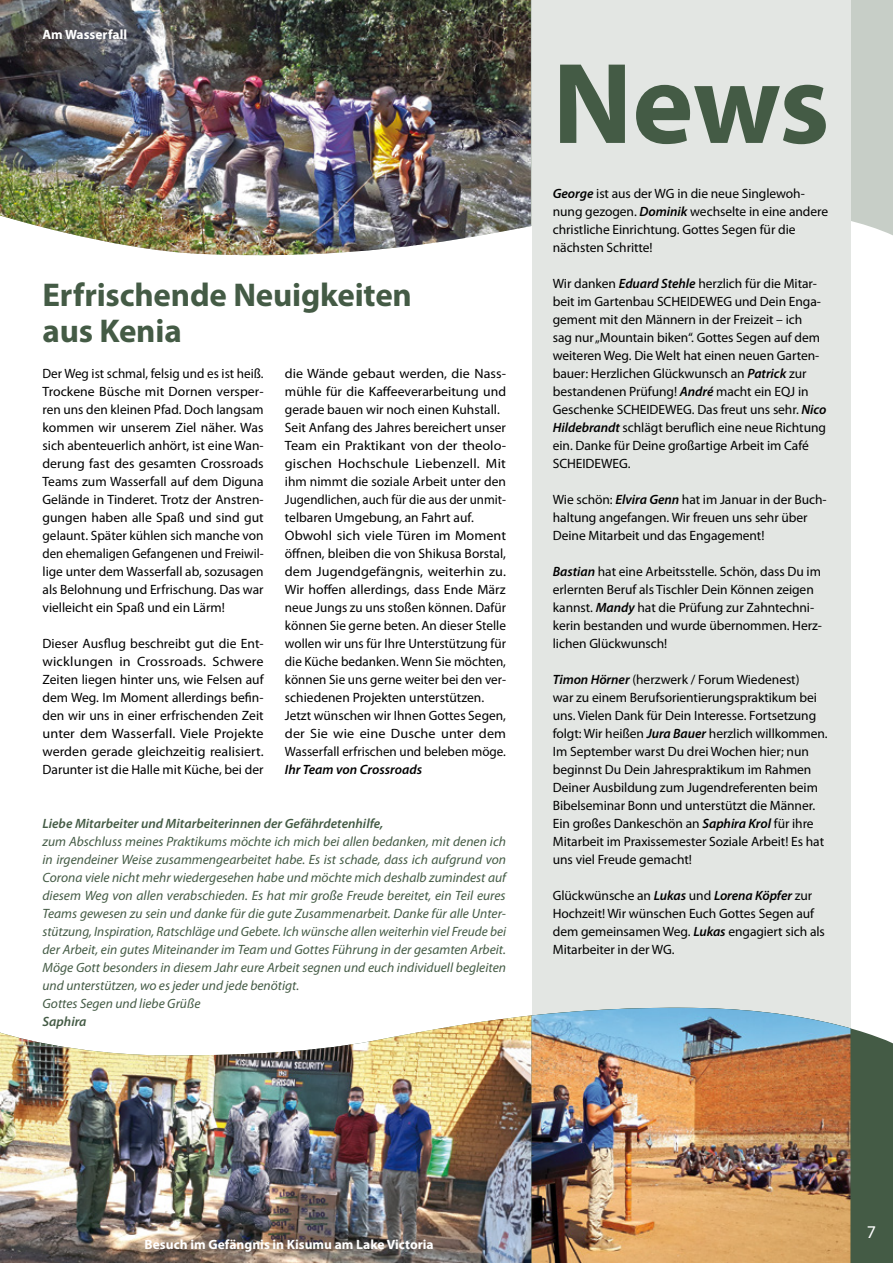
<style>
.page{position:relative;width:893px;height:1263px;background:#fff}
.page>*{position:absolute;margin:0;border:0;box-sizing:border-box;transform-origin:0 0}
.t1{font:700 116.1px "Myriad Pro";color:#445b45}
.t2{font:700 33px/36px "Myriad Pro";letter-spacing:-.005em;color:#445b45}
.t3{font:18px "Myriad Pro";color:#fff}
.t4{font:13.5px/18px "Myriad Pro";letter-spacing:-.005em;color:#000}
.t5{font:13.5px/18px "Myriad Pro";letter-spacing:-.005em;color:#000;scale:1.04 1}
.t6{font:italic 13.5px/18px "Myriad Pro";color:#445b45}
.t7{font:italic 600 13.5px "Myriad Pro";color:#445b45}
.t8{font:700 13.5px "Myriad Pro";color:#fff}
.t9{font:italic 600 13.5px "Myriad Pro";color:#000}
.s1{font-weight:600;font-style:italic}
</style>
<div class="page">
<svg style="left:850px;top:0;width:43px;height:260px;background:#ced4ce"></svg>
<img style="left:1px;top:0;width:530px;height:256px">
<div style="left:531px;top:0;width:319px;height:1152px;background:#e3e6e3"></div>
<svg style="left:531px;top:1006px;width:362px;height:257px;fill:#445b45"></svg>
<img style="left:0;top:1015px;width:531px;height:248px">
<svg style="left:0;top:0;width:1px;height:216px"></svg>
<img style="left:531px;top:1008px;width:319px;height:255px">
<p class="t8" style="left:43px;top:26px;width:86px">Am Wasserfall</p>
<h2 class="t2" style="left:43px;top:276px;width:371px">Erfrischende Neuigkeiten aus Kenia</h2>
<p class="t4" style="left:43px;top:364px;width:223px;text-align:justify">Der Weg ist schmal, felsig und es ist heiß.<br>Trockene Büsche mit Dornen versper&shy;ren uns den kleinen Pfad. Doch langsam kommen wir unserem Ziel näher. Was sich abenteuerlich anhört, ist eine Wan&shy;derung fast des gesamten Crossroads Teams zum Wasserfall auf dem Diguna Gelände in Tinderet. Trotz der Anstren&shy;gungen haben alle Spaß und sind gut gelaunt. Später kühlen sich manche von den ehemaligen Gefangenen und Freiwil&shy;lige unter dem Wasserfall ab, sozusagen als Belohnung und Erfrischung. Das war vielleicht ein Spaß und ein Lärm!</p>
<p class="t4" style="left:43px;top:634px;width:223px;text-align:justify">Dieser Ausflug beschreibt gut die Ent&shy;wicklungen in Crossroads. Schwere Zeiten liegen hinter uns, wie Felsen auf dem Weg. Im Moment allerdings befin&shy;den wir uns in einer erfrischenden Zeit unter dem Wasserfall. Viele Projekte werden gerade gleichzeitig realisiert.<br>Darunter ist die Halle mit Küche, bei der</p>
<p class="t5" style="left:285px;top:364px;width:214px">die Wände gebaut werden, die Nass&shy;mühle für die Kaffeeverarbeitung und gerade bauen wir noch einen Kuhstall.<br>Seit Anfang des Jahres bereichert unser Team ein Praktikant von der theolo&shy;gischen Hochschule Liebenzell. Mit ihm nimmt die soziale Arbeit unter den Jugendlichen, auch für die aus der unmit&shy;telbaren Umgebung, an Fahrt auf.<br>Obwohl sich viele Türen im Moment öffnen, bleiben die von Shikusa Borstal, dem Jugendgefängnis, weiterhin zu.<br>Wir hoffen allerdings, dass Ende März neue Jungs zu uns stoßen können. Dafür können Sie gerne beten. An dieser Stelle wollen wir uns für Ihre Unterstützung für die Küche bedanken. Wenn Sie möchten, können Sie uns gerne weiter bei den ver&shy;schiedenen Projekten unterstützen.<br>Jetzt wünschen wir Ihnen Gottes Segen, der Sie wie eine Dusche unter dem Wasserfall erfrischen und beleben möge.</p>
<p class="t9" style="left:285px;top:761px;width:139px">Ihr Team von Crossroads</p>
<p class="t7" style="left:43px;top:815px;width:342px">Liebe Mitarbeiter und Mitarbeiterinnen der Gefährdetenhilfe,</p>
<p class="t6" style="left:43px;top:832px;width:465px">zum Abschluss meines Praktikums möchte ich mich bei allen bedanken, mit denen ich in irgendeiner Weise zusammengearbeitet habe. Es ist schade, dass ich aufgrund von Corona viele nicht mehr wiedergesehen habe und möchte mich deshalb zumindest auf diesem Weg von allen verabschieden. Es hat mir große Freude bereitet, ein Teil eures Teams gewesen zu sein und danke für die gute Zusammenarbeit. Danke für alle Unter&shy;stützung, Inspiration, Ratschläge und Gebete. Ich wünsche allen weiterhin viel Freude bei der Arbeit, ein gutes Miteinander im Team und Gottes Führung in der gesamten Arbeit.<br>Möge Gott besonders in diesem Jahr eure Arbeit segnen und euch individuell begleiten und unterstützen, wo es jeder und jede benötigt.<br>Gottes Segen und liebe Grüße</p>
<p class="t7" style="left:43px;top:1013px;width:46px">Saphira</p>
<h1 class="t1" style="left:552px;top:28px;width:279px">News</h1>
<p class="t4" style="left:553px;top:184px;width:277px"><span class="s1">George</span> ist aus der WG in die neue Singlewoh&shy;nung gezogen. <span class="s1">Dominik</span> wechselte in eine andere christliche Einrichtung. Gottes Segen für die nächsten Schritte!</p>
<p class="t4" style="left:553px;top:274px;width:275px">Wir danken <span class="s1">Eduard Stehle</span> herzlich für die Mitar&shy;beit im Gartenbau SCHEIDEWEG und Dein Enga&shy;gement mit den Männern in der Freizeit – ich<br>sag nur „Mountain biken“. Gottes Segen auf dem weiteren Weg. Die Welt hat einen neuen Garten&shy;bauer: Herzlichen Glückwunsch an <span class="s1">Patrick</span> zur bestandenen Prüfung! <span class="s1">André</span> macht ein EQJ in Geschenke SCHEIDEWEG. Das freut uns sehr. <span class="s1">Nico Hildebrandt</span> schlägt beruflich eine neue Richtung ein. Danke für Deine großartige Arbeit im Café SCHEIDEWEG.</p>
<p class="t4" style="left:553px;top:490px;width:275px">Wie schön: <span class="s1">Elvira Genn</span> hat im Januar in der Buch&shy;haltung angefangen. Wir freuen uns sehr über<br>Deine Mitarbeit und das Engagement!</p>
<p class="t4" style="left:553px;top:562px;width:271px"><span class="s1">Bastian</span> hat eine Arbeitsstelle. Schön, dass Du im erlernten Beruf als Tischler Dein Können zeigen kannst. <span class="s1">Mandy</span> hat die Prüfung zur Zahntechni&shy;kerin bestanden und wurde übernommen. Herz&shy;lichen Glückwunsch!</p>
<p class="t4" style="left:553px;top:670px;width:276px"><span class="s1">Timon Hörner</span> (herzwerk / Forum Wiedenest)<br>war zu einem Berufsorientierungspraktikum bei uns. Vielen Dank für Dein Interesse. Fortsetzung folgt: Wir heißen <span class="s1">Jura Bauer</span> herzlich willkommen.<br>Im September warst Du drei Wochen hier; nun beginnst Du Dein Jahrespraktikum im Rahmen Deiner Ausbildung zum Jugendreferenten beim Bibelseminar Bonn und unterstützt die Männer.<br>Ein großes Dankeschön an <span class="s1">Saphira Krol</span> für ihre Mitarbeit im Praxissemester Soziale Arbeit! Es hat uns viel Freude gemacht!</p>
<p class="t4" style="left:553px;top:886px;width:274px">Glückwünsche an <span class="s1">Lukas</span> und <span class="s1">Lorena Köpfer</span> zur Hochzeit! Wir wünschen Euch Gottes Segen auf dem gemeinsamen Weg. <span class="s1">Lukas</span> engagiert sich als Mitarbeiter in der WG.</p>
<p class="t8" style="left:145px;top:1235px;width:291px">Besuch im Gefängnis in Kisumu am Lake Victoria</p>
<h3 class="t3" style="left:867px;top:1221px;width:11px">7</h3>
</div>
